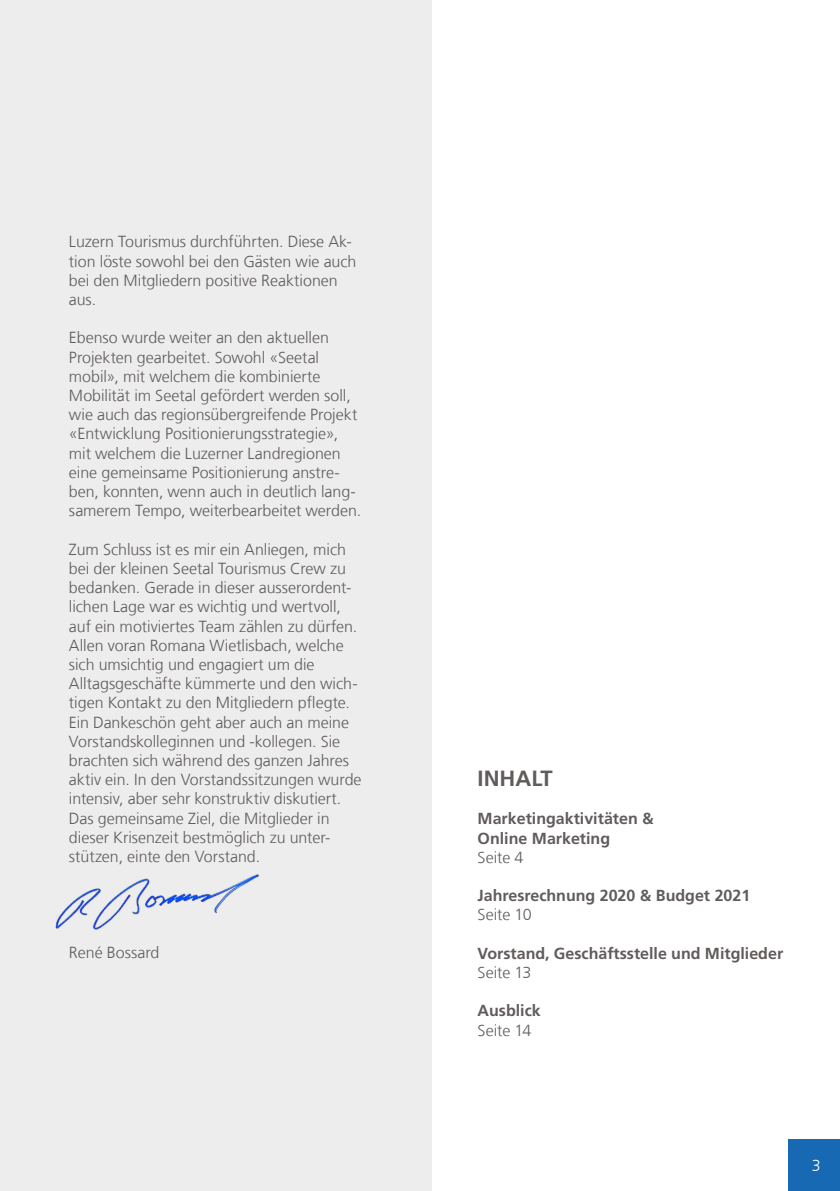
<style>
.page{position:relative;width:840px;height:1191px;background:#fff}
.page>*{position:absolute;margin:0;border:0;box-sizing:border-box;transform-origin:0 0}
.t1{font:700 22px "Frutiger LT Com";color:#605c5b}
.t2{font:300 16px/19.2px "Frutiger LT Com";color:#605c5b}
.t3{font:700 16px/19.2px "Frutiger LT Com";color:#605c5b}
.t4{font:300 16px "Frutiger LT Com";color:#fff}
</style>
<div class="page">
<div style="left:0;top:0;width:431px;height:1191px;background:#ededed"></div>
<div style="left:788px;top:1140px;width:51px;height:51px;background:#1669b2"></div>
<img style="left:55px;top:874px;width:205px;height:56px">
<p class="t2" style="left:69px;top:232px;width:289px">Luzern Tourismus durchführten. Diese Ak&shy;tion löste sowohl bei den Gästen wie auch bei den Mitgliedern positive Reaktionen aus.</p>
<p class="t2" style="left:69px;top:328px;width:293px">Ebenso wurde weiter an den aktuellen Projekten gearbeitet. Sowohl «Seetal mobil», mit welchem die kombinierte Mobilität im Seetal gefördert werden soll, wie auch das regionsübergreifende Projekt «Entwicklung Positionierungsstrategie», mit welchem die Luzerner Landregionen eine gemeinsame Positionierung anstre&shy;ben, konnten, wenn auch in deutlich lang&shy;samerem Tempo, weiterbearbeitet werden.</p>
<p class="t2" style="left:69px;top:539px;width:294px">Zum Schluss ist es mir ein Anliegen, mich bei der kleinen Seetal Tourismus Crew zu bedanken. Gerade in dieser ausserordent&shy;lichen Lage war es wichtig und wertvoll, auf ein motiviertes Team zählen zu dürfen.<br>Allen voran Romana Wietlisbach, welche sich umsichtig und engagiert um die Alltagsgeschäfte kümmerte und den wich&shy;tigen Kontakt zu den Mitgliedern pflegte.<br>Ein Dankeschön geht aber auch an meine Vorstandskolleginnen und -kollegen. Sie brachten sich während des ganzen Jahres aktiv ein. In den Vorstandssitzungen wurde intensiv, aber sehr konstruktiv diskutiert.<br>Das gemeinsame Ziel, die Mitglieder in dieser Krisenzeit bestmöglich zu unter&shy;stützen, einte den Vorstand.</p>
<p class="t2" style="left:69px;top:943px;width:92px">René Bossard</p>
<h1 class="t1" style="left:477px;top:765px;width:76px">INHALT</h1>
<p class="t3" style="left:477px;top:809px;width:178px">Marketingaktivitäten &amp;<br>Online Marketing</p>
<p class="t2" style="left:477px;top:847px;width:47px">Seite 4</p>
<p class="t3" style="left:477px;top:886px;width:274px">Jahresrechnung 2020 &amp; Budget 2021</p>
<p class="t2" style="left:477px;top:905px;width:55px">Seite 10</p>
<p class="t3" style="left:477px;top:943px;width:307px">Vorstand, Geschäftsstelle und Mitglieder</p>
<p class="t2" style="left:477px;top:963px;width:55px">Seite 13</p>
<p class="t3" style="left:477px;top:1001px;width:65px">Ausblick</p>
<p class="t2" style="left:477px;top:1020px;width:55px">Seite 14</p>
<p class="t4" style="left:811px;top:1156px;width:10px">3</p>
</div>
